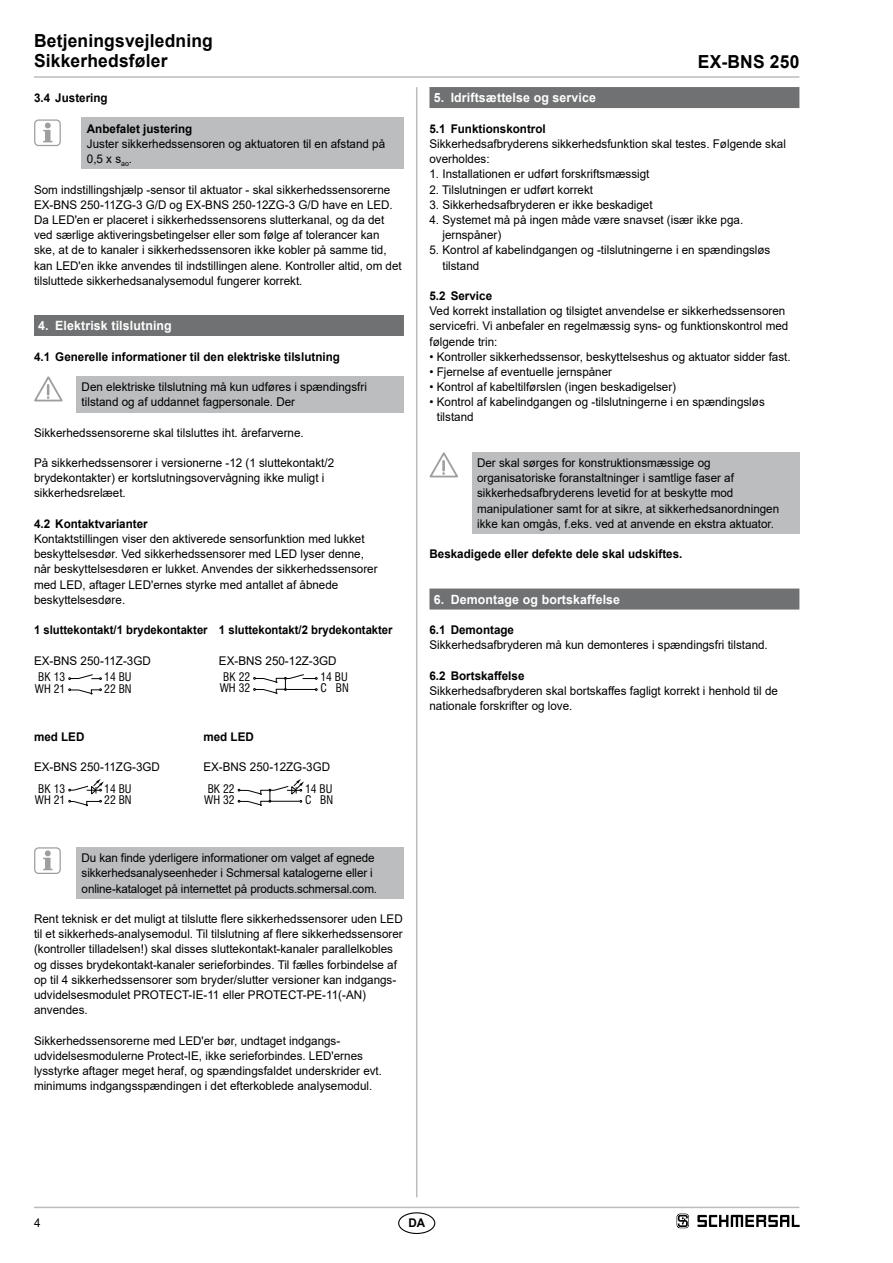
<style>
.page{position:relative;width:893px;height:1263px;background:#fff}
.page>*{position:absolute;margin:0;border:0;box-sizing:border-box;transform-origin:0 0}
.t1{font:700 18px/20.2px "Arial";letter-spacing:.01em;color:#000}
.t2{font:700 12.75px "Arial";letter-spacing:.01em;color:#fff}
.t3{font:12px/15.1px "Arial";color:#000}
.t4{font:700 12px "Arial";color:#000}
.t5{font:700 12px "Arial";color:#000;scale:.94 1}
.t6{font:condensed 11.55px/11.2px "Swiss 721 BT";color:#000}
</style>
<div class="page">
<hr style="left:34px;top:1207px;width:765px;height:1px;background:#bbbdbe">
<hr style="left:34px;top:76px;width:765px;height:2px;background:#bbbdbe">
<hr style="left:416px;top:87px;width:1px;height:1110px;background:#bbbdbe">
<div style="left:398px;top:1212px;width:37px;height:22px;border:1px solid #000;border-radius:50%"></div>
<div style="left:34px;top:315px;width:370px;height:21px;background:#707172"></div>
<div style="left:82px;top:118px;width:322px;height:51px;background:#bbbdbe"></div>
<svg style="left:43px;top:123px;width:9px;height:19px"></svg>
<div style="left:34px;top:119px;width:27px;height:27px;border:1px solid #9c9e9f;border-radius:4px"></div>
<div style="left:77px;top:376px;width:327px;height:36px;background:#bbbdbe"></div>
<svg style="left:34px;top:376px;width:29px;height:26px"></svg>
<svg style="left:69px;top:674px;width:33px;height:21px"></svg>
<svg style="left:253px;top:674px;width:64px;height:20px"></svg>
<svg style="left:69px;top:779px;width:35px;height:28px"></svg>
<svg style="left:238px;top:779px;width:66px;height:27px"></svg>
<div style="left:77px;top:847px;width:327px;height:51px;background:#bbbdbe"></div>
<svg style="left:43px;top:850px;width:9px;height:20px"></svg>
<div style="left:34px;top:847px;width:27px;height:27px;border:1px solid #9c9e9f;border-radius:4px"></div>
<div style="left:429px;top:87px;width:370px;height:21px;background:#707172"></div>
<div style="left:429px;top:588px;width:370px;height:21px;background:#707172"></div>
<div style="left:472px;top:452px;width:327px;height:82px;background:#bbbdbe"></div>
<svg style="left:429px;top:452px;width:29px;height:26px"></svg>
<svg style="left:677px;top:1213px;width:12px;height:15px"></svg>
<svg style="left:697px;top:1215px;width:102px;height:12px"></svg>
<h1 class="t1" style="left:34px;top:31px;width:180px">Betjeningsvejledning<br>Sikkerhedsføler</h1>
<p class="t4" style="left:34px;top:90px;width:75px">3.4 Justering</p>
<p class="t4" style="left:87px;top:120px;width:107px">Anbefalet justering</p>
<p class="t3" style="left:87px;top:136px;width:300px">Juster sikkerhedssensoren og aktuatoren til en afstand på<br>0,5 x s<sub>ao</sub>.</p>
<p class="t3" style="left:34px;top:182px;width:369px">Som indstillingshjælp -sensor til aktuator - skal sikkerhedssensorerne EX-BNS 250-11ZG-3 G/D og EX-BNS 250-12ZG-3 G/D have en LED.<br>Da LED'en er placeret i sikkerhedssensorens slutterkanal, og da det ved særlige aktiveringsbetingelser eller som følge af tolerancer kan ske, at de to kanaler i sikkerhedssensoren ikke kobler på samme tid, kan LED'en ikke anvendes til indstillingen alene. Kontroller altid, om det tilsluttede sikkerhedsanalysemodul fungerer korrekt.</p>
<p class="t2" style="left:38px;top:317px;width:135px">4. Elektrisk tilslutning</p>
<p class="t4" style="left:34px;top:348px;width:307px">4.1 Generelle informationer til den elektriske tilslutning</p>
<p class="t3" style="left:82px;top:379px;width:287px">Den elektriske tilslutning må kun udføres i spændingsfri tilstand og af uddannet fagpersonale. Der</p>
<p class="t3" style="left:34px;top:425px;width:271px">Sikkerhedssensorerne skal tilsluttes iht. årefarverne.</p>
<p class="t3" style="left:34px;top:455px;width:302px">På sikkerhedssensorer i versionerne -12 (1 sluttekontakt/2 brydekontakter) er kortslutningsovervågning ikke muligt i sikkerhedsrelæet.</p>
<p class="t4" style="left:34px;top:515px;width:115px">4.2 Kontaktvarianter</p>
<p class="t3" style="left:34px;top:531px;width:345px">Kontaktstillingen viser den aktiverede sensorfunktion med lukket beskyttelsesdør. Ved sikkerhedssensorer med LED lyser denne, når beskyttelsesdøren er lukket. Anvendes der sikkerhedssensorer med LED, aftager LED'ernes styrke med antallet af åbnede beskyttelsesdøre.</p>
<p class="t5" style="left:34px;top:621px;width:383px">1 sluttekontakt/1 brydekontakter 1 sluttekontakt/2 brydekontakter</p>
<p class="t3" style="left:34px;top:653px;width:118px">EX-BNS 250-11Z-3GD</p>
<p class="t3" style="left:219px;top:653px;width:119px">EX-BNS 250-12Z-3GD</p>
<p class="t6" style="left:35px;top:672px;width:32px">BK 13<br>WH 21</p>
<p class="t6" style="left:104px;top:672px;width:29px">14 BU<br>22 BN</p>
<p class="t6" style="left:220px;top:671px;width:32px">BK 22<br>WH 32</p>
<p class="t6" style="left:321px;top:671px;width:30px">14 BU<br>C BN</p>
<p class="t4" style="left:34px;top:728px;width:52px">med LED</p>
<p class="t4" style="left:203px;top:728px;width:52px">med LED</p>
<p class="t3" style="left:34px;top:759px;width:127px">EX-BNS 250-11ZG-3GD</p>
<p class="t3" style="left:203px;top:759px;width:128px">EX-BNS 250-12ZG-3GD</p>
<p class="t6" style="left:35px;top:783px;width:32px">BK 13<br>WH 21</p>
<p class="t6" style="left:104px;top:783px;width:29px">14 BU<br>22 BN</p>
<p class="t6" style="left:204px;top:783px;width:32px">BK 22<br>WH 32</p>
<p class="t6" style="left:305px;top:783px;width:30px">14 BU<br>C BN</p>
<p class="t3" style="left:82px;top:850px;width:297px">Du kan finde yderligere informationer om valget af egnede sikkerhedsanalyseenheder i Schmersal katalogerne eller i online-kataloget på internettet på products.schmersal.com.</p>
<p class="t3" style="left:34px;top:911px;width:370px">Rent teknisk er det muligt at tilslutte flere sikkerhedssensorer uden LED til et sikkerheds-analysemodul. Til tilslutning af flere sikkerhedssensorer (kontroller tilladelsen!) skal disses sluttekontakt-kanaler parallelkobles og disses brydekontakt-kanaler serieforbindes. Til fælles forbindelse af op til 4 sikkerhedssensorer som bryder/slutter versioner kan indgangs&shy;udvidelsesmodulet PROTECT-IE-11 eller PROTECT-PE-11(-AN) anvendes.</p>
<p class="t3" style="left:34px;top:1033px;width:350px">Sikkerhedssensorerne med LED'er bør, undtaget indgangs&shy;udvidelsesmodulerne Protect-IE, ikke serieforbindes. LED'ernes lysstyrke aftager meget heraf, og spændingsfaldet underskrider evt. minimums indgangsspændingen i det efterkoblede analysemodul.</p>
<h1 class="t1" style="left:698px;top:52px;width:103px">EX-BNS 250</h1>
<p class="t2" style="left:434px;top:89px;width:164px">5. Idriftsættelse og service</p>
<p class="t4" style="left:429px;top:120px;width:118px">5.1 Funktionskontrol</p>
<p class="t3" style="left:429px;top:136px;width:358px">Sikkerhedsafbryderens sikkerhedsfunktion skal testes. Følgende skal overholdes:</p>
<p class="t3" style="left:429px;top:166px;width:221px">1. Installationen er udført forskriftsmæssigt</p>
<p class="t3" style="left:429px;top:182px;width:165px">2. Tilslutningen er udført korrekt</p>
<p class="t3" style="left:429px;top:197px;width:225px">3. Sikkerhedsafbryderen er ikke beskadiget</p>
<p class="t3" style="left:442px;top:212px;width:302px;text-indent:-13px">4. Systemet må på ingen måde være snavset (især ikke pga. jernspåner)</p>
<p class="t3" style="left:442px;top:242px;width:330px;text-indent:-13px">5. Kontrol af kabelindgangen og -tilslutningerne i en spændingsløs tilstand</p>
<p class="t4" style="left:429px;top:287px;width:64px">5.2 Service</p>
<p class="t3" style="left:429px;top:303px;width:360px">Ved korrekt installation og tilsigtet anvendelse er sikkerhedssensoren servicefri. Vi anbefaler en regelmæssig syns- og funktionskontrol med følgende trin:</p>
<p class="t3" style="left:429px;top:349px;width:363px">• Kontroller sikkerhedssensor, beskyttelseshus og aktuator sidder fast.</p>
<p class="t3" style="left:429px;top:364px;width:184px">• Fjernelse af eventuelle jernspåner</p>
<p class="t3" style="left:429px;top:379px;width:248px">• Kontrol af kabeltilførslen (ingen beskadigelser)</p>
<p class="t3" style="left:437px;top:394px;width:330px;text-indent:-7px">• Kontrol af kabelindgangen og -tilslutningerne i en spændingsløs tilstand</p>
<p class="t3" style="left:477px;top:455px;width:304px">Der skal sørges for konstruktionsmæssige og organisatoriske foranstaltninger i samtlige faser af sikkerhedsafbryderens levetid for at beskytte mod manipulationer samt for at sikre, at sikkerhedsanordningen ikke kan omgås, f.eks. ved at anvende en ekstra aktuator.</p>
<p class="t4" style="left:429px;top:546px;width:254px">Beskadigede eller defekte dele skal udskiftes.</p>
<p class="t2" style="left:434px;top:590px;width:188px">6. Demontage og bortskaffelse</p>
<p class="t4" style="left:429px;top:621px;width:86px">6.1 Demontage</p>
<p class="t3" style="left:429px;top:638px;width:340px">Sikkerhedsafbryderen må kun demonteres i spændingsfri tilstand.</p>
<p class="t4" style="left:429px;top:667px;width:96px">6.2 Bortskaffelse</p>
<p class="t3" style="left:429px;top:683px;width:350px">Sikkerhedsafbryderen skal bortskaffes fagligt korrekt i henhold til de nationale forskrifter og love.</p>
<p class="t3" style="left:34px;top:1215px;width:8px">4</p>
<p class="t4" style="left:408px;top:1214px;width:18px">DA</p>
</div>
